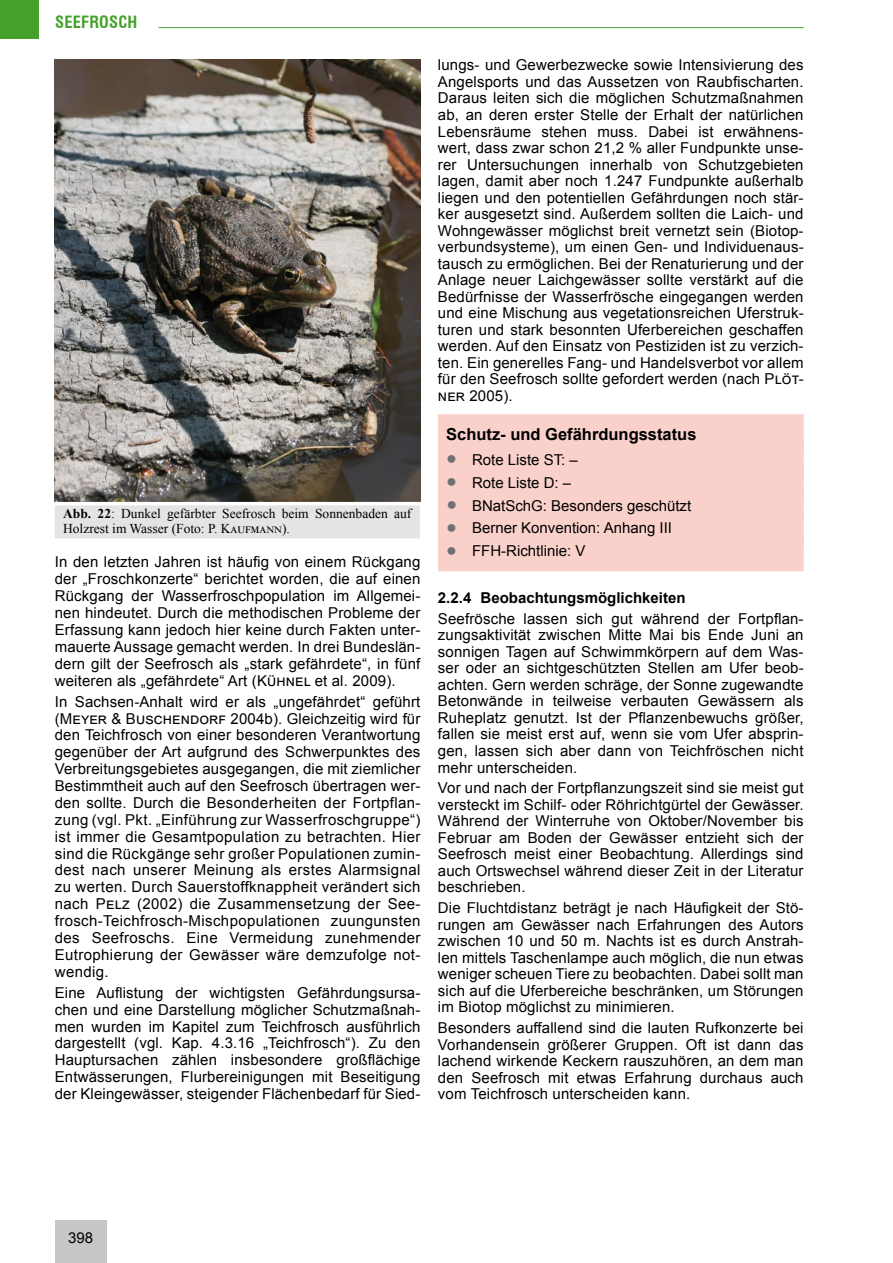
<style>
.page{position:relative;width:893px;height:1263px;background:#fff}
.page>*{position:absolute;margin:0;border:0;box-sizing:border-box;transform-origin:0 0}
.t1{font:700 16.5px "Arial";color:#000}
.t2{font:700 condensed 16.5px "Swiss 721 BT";letter-spacing:.015em;color:#44a12b}
.t3{font:15px/16.5px "Arial";letter-spacing:.01em;color:#000;text-align:justify}
.t4{font:700 15px "Arial";color:#000}
.t5{font:13.5px/15px "Times New Roman";color:#000}
.s1{font-weight:700}
.s2{font-size:18px;color:#707172}
</style>
<div class="page">
<div style="left:0;top:0;width:38px;height:38px;background:#44a12b"></div>
<hr style="left:159px;top:27px;width:645px;height:1px;background:#44a12b">
<div style="left:55px;top:1220px;width:51px;height:43px;background:#c6c7c8"></div>
<div style="left:438px;top:414px;width:366px;height:41px;background:#f9d1ca"></div>
<div style="left:438px;top:439px;width:366px;height:41px;background:#f9d1ca"></div>
<div style="left:438px;top:462px;width:366px;height:41px;background:#f9d1ca"></div>
<div style="left:438px;top:485px;width:366px;height:41px;background:#f9d1ca"></div>
<div style="left:438px;top:508px;width:366px;height:40px;background:#f9d1ca"></div>
<div style="left:438px;top:531px;width:366px;height:40px;background:#f9d1ca"></div>
<img style="left:55px;top:60px;width:365px;height:442px">
<div style="left:55px;top:505px;width:365px;height:33px;background:#e3e4e4"></div>
<p class="t2" style="left:55px;top:12px;width:84px">SEEFROSCH</p>
<p class="t5" style="left:63px;top:506px;width:350px"><span class="s1">Abb. 22</span>: Dunkel gefärbter Seefrosch beim Sonnenbaden auf<br>Holzrest im Wasser (Foto: P. Kaufmann).</p>
<p class="t3" style="left:55px;top:554px;width:367px">In den letzten Jahren ist häufig von einem Rückgang der „Froschkonzerte“ berichtet worden, die auf einen Rückgang der Wasserfroschpopulation im Allgemei&shy;nen hindeutet. Durch die methodischen Probleme der Erfassung kann jedoch hier keine durch Fakten unter&shy;mauerte Aussage gemacht werden. In drei Bundeslän&shy;dern gilt der Seefrosch als „stark gefährdete“, in fünf weiteren als „gefährdete“ Art (Kühnel et al. 2009).</p>
<p class="t3" style="left:55px;top:693px;width:367px">In Sachsen-Anhalt wird er als „ungefährdet“ geführt (Meyer &amp; Buschendorf 2004b). Gleichzeitig wird für den Teichfrosch von einer besonderen Verantwortung gegenüber der Art aufgrund des Schwerpunktes des Verbreitungsgebietes ausgegangen, die mit ziemlicher Bestimmtheit auch auf den Seefrosch übertragen wer&shy;den sollte. Durch die Besonderheiten der Fortpflan&shy;zung (vgl. Pkt. „Einführung zur Wasserfroschgruppe“) ist immer die Gesamtpopulation zu betrachten. Hier sind die Rückgänge sehr großer Populationen zumin&shy;dest nach unserer Meinung als erstes Alarmsignal zu werten. Durch Sauerstoffknappheit verändert sich nach Pelz (2002) die Zusammensetzung der See&shy;frosch-Teichfrosch-Mischpopulationen zuungunsten des Seefroschs. Eine Vermeidung zunehmender Eutrophierung der Gewässer wäre demzufolge not&shy;wendig.</p>
<p class="t3" style="left:55px;top:984px;width:367px">Eine Auflistung der wichtigsten Gefährdungsursa&shy;chen und eine Darstellung möglicher Schutzmaßnah&shy;men wurden im Kapitel zum Teichfrosch ausführlich dargestellt (vgl. Kap. 4.3.16 „Teichfrosch“). Zu den Hauptursachen zählen insbesondere großflächige Entwässerungen, Flurbereinigungen mit Beseitigung der Kleingewässer, steigender Flächenbedarf für Sied-</p>
<p class="t3" style="left:438px;top:57px;width:367px">lungs- und Gewerbezwecke sowie Intensivierung des Angelsports und das Aussetzen von Raubfischarten.<br>Daraus leiten sich die möglichen Schutzmaßnahmen ab, an deren erster Stelle der Erhalt der natürlichen Lebensräume stehen muss. Dabei ist erwähnens&shy;wert, dass zwar schon 21,2 % aller Fundpunkte unse&shy;rer Untersuchungen innerhalb von Schutzgebieten lagen, damit aber noch 1.247 Fundpunkte außerhalb liegen und den potentiellen Gefährdungen noch stär&shy;ker ausgesetzt sind. Außerdem sollten die Laich- und Wohngewässer möglichst breit vernetzt sein (Biotop&shy;verbundsysteme), um einen Gen- und Individuenaus&shy;tausch zu ermöglichen. Bei der Renaturierung und der Anlage neuer Laichgewässer sollte verstärkt auf die Bedürfnisse der Wasserfrösche eingegangen werden und eine Mischung aus vegetationsreichen Uferstruk&shy;turen und stark besonnten Uferbereichen geschaffen werden. Auf den Einsatz von Pestiziden ist zu verzich&shy;ten. Ein generelles Fang- und Handelsverbot vor allem für den Seefrosch sollte gefordert werden (nach Plöt&shy;ner 2005).</p>
<p class="t1" style="left:446px;top:422px;width:252px">Schutz- und Gefährdungsstatus</p>
<p class="t3" style="left:446px;top:451px;width:133px"><span class="s2">●</span> Rote Liste ST: –</p>
<p class="t3" style="left:446px;top:474px;width:126px"><span class="s2">●</span> Rote Liste D: –</p>
<p class="t3" style="left:446px;top:497px;width:246px"><span class="s2">●</span> BNatSchG: Besonders geschützt</p>
<p class="t3" style="left:446px;top:520px;width:227px"><span class="s2">●</span> Berner Konvention: Anhang III</p>
<p class="t3" style="left:446px;top:543px;width:141px"><span class="s2">●</span> FFH-Richtlinie: V</p>
<p class="t4" style="left:438px;top:587px;width:249px">2.2.4 Beobachtungsmöglichkeiten</p>
<p class="t3" style="left:438px;top:610px;width:367px">Seefrösche lassen sich gut während der Fortpflan&shy;zungsaktivität zwischen Mitte Mai bis Ende Juni an sonnigen Tagen auf Schwimmkörpern auf dem Was&shy;ser oder an sichtgeschützten Stellen am Ufer beob&shy;achten. Gern werden schräge, der Sonne zugewandte Betonwände in teilweise verbauten Gewässern als Ruheplatz genutzt. Ist der Pflanzenbewuchs größer, fallen sie meist erst auf, wenn sie vom Ufer absprin&shy;gen, lassen sich aber dann von Teichfröschen nicht mehr unterscheiden.</p>
<p class="t3" style="left:438px;top:780px;width:367px">Vor und nach der Fortpflanzungszeit sind sie meist gut versteckt im Schilf- oder Röhrichtgürtel der Gewässer.<br>Während der Winterruhe von Oktober/November bis Februar am Boden der Gewässer entzieht sich der Seefrosch meist einer Beobachtung. Allerdings sind auch Ortswechsel während dieser Zeit in der Literatur beschrieben.</p>
<p class="t3" style="left:438px;top:899px;width:367px">Die Fluchtdistanz beträgt je nach Häufigkeit der Stö&shy;rungen am Gewässer nach Erfahrungen des Autors zwischen 10 und 50 m. Nachts ist es durch Anstrah&shy;len mittels Taschenlampe auch möglich, die nun etwas weniger scheuen Tiere zu beobachten. Dabei sollt man sich auf die Uferbereiche beschränken, um Störungen im Biotop möglichst zu minimieren.</p>
<p class="t3" style="left:438px;top:1019px;width:367px">Besonders auffallend sind die lauten Rufkonzerte bei Vorhandensein größerer Gruppen. Oft ist dann das lachend wirkende Keckern rauszuhören, an dem man den Seefrosch mit etwas Erfahrung durchaus auch vom Teichfrosch unterscheiden kann.</p>
<p class="t3" style="left:68px;top:1229px;width:27px">398</p>
</div>
